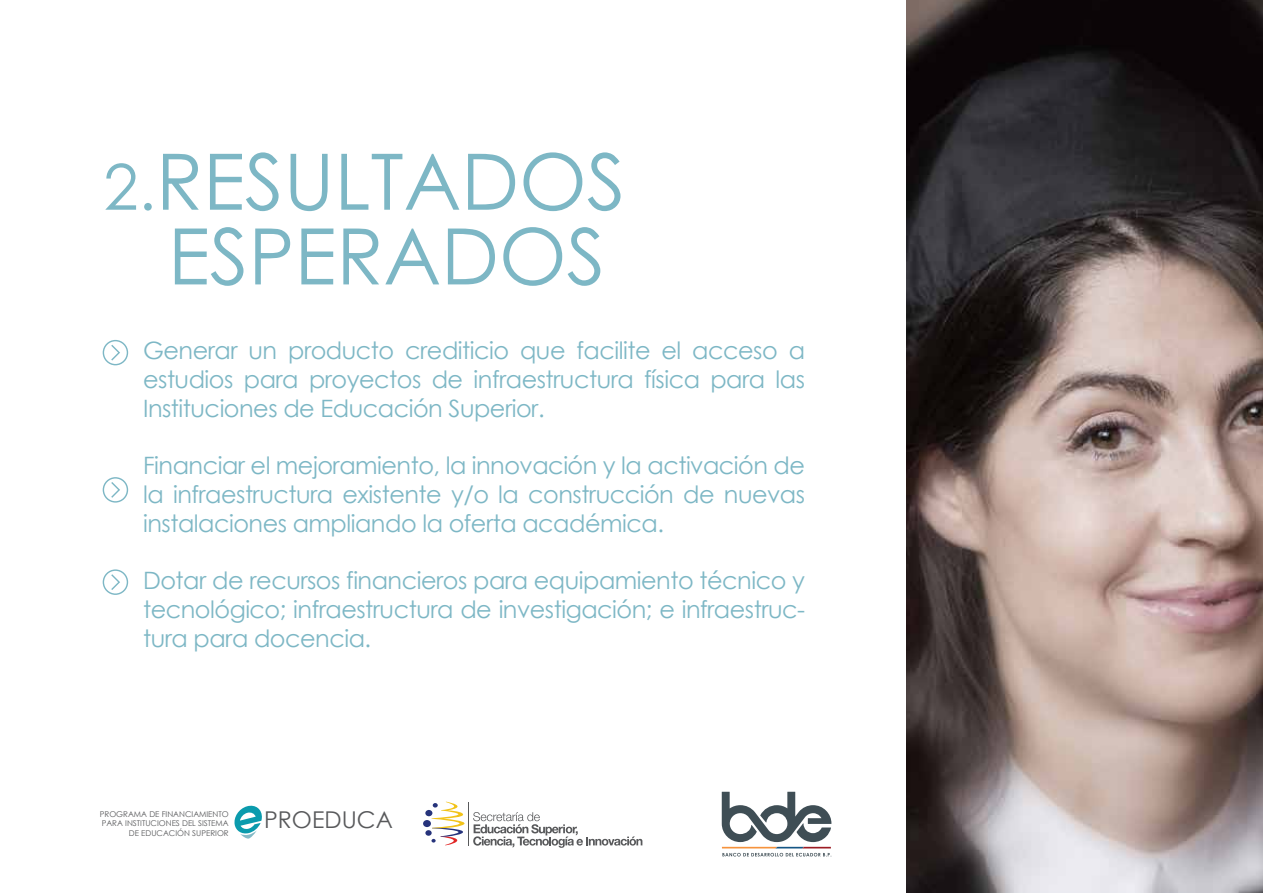
<style>
.page{position:relative;width:1263px;height:893px;background:#fff}
.page>*{position:absolute;margin:0;border:0;box-sizing:border-box;transform-origin:0 0}
.t1{font:77.85px/74.7px "Century Gothic";color:#7db7c5;text-align:center}
.t2{font:24px/28.8px "Century Gothic";letter-spacing:-.02em;color:#7db7c5;text-align:justify}
.t3{font:23.1px "Century Gothic";color:#58595b}
.t4{font:7.95px/9.6px "Century Gothic";color:#58595b;text-align:right}
.s1{font-size:63.15px}
</style>
<div class="page">
<img style="left:906px;top:0;width:357px;height:893px">
<div style="left:103px;top:340px;width:25px;height:25px;border:1px solid #7db7c5;border-radius:50%"></div>
<svg style="left:111px;top:345px;width:9px;height:16px"></svg>
<div style="left:103px;top:477px;width:25px;height:26px;border:1px solid #7db7c5;border-radius:50%"></div>
<svg style="left:111px;top:482px;width:9px;height:16px"></svg>
<div style="left:103px;top:569px;width:25px;height:26px;border:1px solid #7db7c5;border-radius:50%"></div>
<svg style="left:111px;top:574px;width:9px;height:16px"></svg>
<svg style="left:722px;top:792px;width:110px;height:65px"></svg>
<hr style="left:469px;top:802px;width:1px;height:43px;background:#58595b">
<svg style="left:431px;top:802px;width:33px;height:43px"></svg>
<div style="left:425px;top:810px;width:7px;height:6px;background:#26337b;border-radius:50%"></div>
<div style="left:425px;top:830px;width:7px;height:6px;background:#26337b;border-radius:50%"></div>
<div style="left:423px;top:820px;width:8px;height:7px;background:#26337b;border-radius:50%"></div>
<svg style="left:473px;top:812px;width:169px;height:36px"></svg>
<svg style="left:234px;top:805px;width:28px;height:34px"></svg>
<h1 class="t1" style="left:103px;top:143px;width:524px"><span class="s1">2.</span>RESULTADOS<br>ESPERADOS</h1>
<p class="t2" style="left:143px;top:336px;width:663px">Generar un producto crediticio que facilite el acceso a estudios para proyectos de infraestructura física para las Instituciones de Educación Superior.</p>
<p class="t2" style="left:143px;top:451px;width:663px">Financiar el mejoramiento, la innovación y la activación de la infraestructura existente y/o la construcción de nuevas instalaciones ampliando la oferta académica.</p>
<p class="t2" style="left:143px;top:566px;width:663px">Dotar de recursos financieros para equipamiento técnico y tecnológico; infraestructura de investigación; e infraestruc&shy;tura para docencia.</p>
<p class="t4" style="left:100px;top:809px;width:130px">PROGRAMA DE FINANCIAMIENTO<br>PARA INSTITUCIONES DEL SISTEMA<br>DE EDUCACIÓN SUPERIOR</p>
<p class="t3" style="left:264px;top:803px;width:130px">PROEDUCA</p>
</div>
